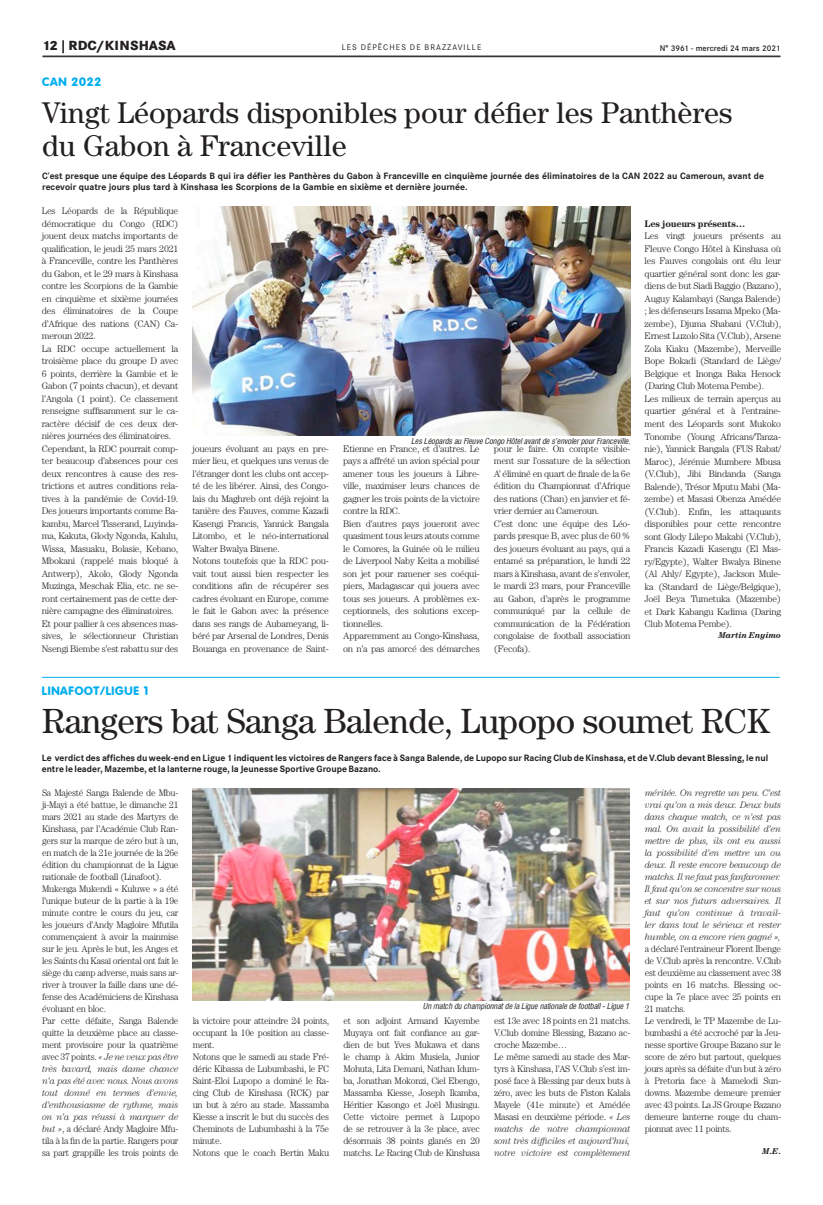
<style>
.page{position:relative;width:823px;height:1205px;background:#fff}
.page>*{position:absolute;margin:0;border:0;box-sizing:border-box;transform-origin:0 0}
.t1{font:35px "Century";letter-spacing:-.015em;color:#231f20}
.t2{font:30px/33px "Century";color:#231f20}
.t3{font:800 13px "Corporate SBQ";letter-spacing:.005em;color:#231f20}
.t4{font:800 12px "Corporate Rounded";letter-spacing:.06em;color:#00aeef}
.t5{font:300 9.5px/12.5px "Century";letter-spacing:-.025em;color:#231f20}
.t6{font:italic 300 9.5px/12px "Century";letter-spacing:-.025em;color:#231f20;text-align:justify}
.t7{font:700 9.5px "Century";letter-spacing:-.025em;color:#231f20}
.t8{font:700 9px/11px "Corporate SBQ";color:#231f20}
.t9{font:italic 700 8.5px "Century";color:#231f20}
.t10{font:italic 8px "Corporate Condensed";color:#231f20}
.t11{font:500 8px "Corporate SBQ";color:#231f20}
.t12{font:8px "Corporate SBQ";letter-spacing:.135em;color:#231f20}
.s1{font-style:italic}
</style>
<div class="page">
<hr style="left:43px;top:56px;width:737px;height:1px;background:#231f20">
<img style="left:192px;top:207px;width:438px;height:228px">
<hr style="left:42px;top:677px;width:737px;height:1px;background:#00aeef">
<img style="left:192px;top:788px;width:437px;height:212px">
<h3 class="t3" style="left:43px;top:38px;width:135px">12 | RDC/KINSHASA</h3>
<p class="t12" style="left:341px;top:43px;width:141px">LES DÉPÊCHES DE BRAZZAVILLE</p>
<p class="t11" style="left:659px;top:43px;width:122px">N° 3961 - mercredi 24 mars 2021</p>
<p class="t4" style="left:42px;top:75px;width:61px">CAN 2022</p>
<h2 class="t2" style="left:42px;top:96px;width:691px">Vingt Léopards disponibles pour défier les Panthères du Gabon à Franceville</h2>
<p class="t8" style="left:42px;top:170px;width:722px">C'est presque une équipe des Léopards B qui ira défier les Panthères du Gabon à Franceville en cinquième journée des éliminatoires de la CAN 2022 au Cameroun, avant de recevoir quatre jours plus tard à Kinshasa les Scorpions de la Gambie en sixième et dernière journée.</p>
<p class="t5" style="left:42px;top:205px;width:138px">Les Léopards de la République démocratique du Congo (RDC) jouent deux matchs importants de qualification, le jeudi 25 mars 2021 à Franceville, contre les Panthères du Gabon, et le 29 mars à Kinshasa contre les Scorpions de la Gambie en cinquième et sixième journées des éliminatoires de la Coupe d’Afrique des nations (CAN) Ca&shy;meroun 2022.<br>La RDC occupe actuellement la troisième place du groupe D avec<br>6 points, derrière la Gambie et le<br>Gabon (7 points chacun), et devant l’Angola (1 point). Ce classement renseigne suffisamment sur le ca&shy;ractère décisif de ces deux der&shy;nières journées des éliminatoires.<br>Cependant, la RDC pourrait comp&shy;ter beaucoup d’absences pour ces deux rencontres à cause des res&shy;trictions et autres conditions rela&shy;tives à la pandémie de Covid-19.<br>Des joueurs importants comme Ba&shy;kambu, Marcel Tisserand, Luyinda&shy;ma, Kakuta, Glody Ngonda, Kalulu,<br>Wissa, Masuaku, Bolasie, Kebano,<br>Mbokani (rappelé mais bloqué à<br>Antwerp), Akolo, Glody Ngonda<br>Muzinga, Meschak Elia, etc. ne se&shy;ront certainement pas de cette der&shy;nière campagne des éliminatoires.<br>Et pour pallier à ces absences mas&shy;sives, le sélectionneur Christian<br>Nsengi Biembe s’est rabattu sur des</p>
<p class="t10" style="left:411px;top:436px;width:221px">Les Léopards au Fleuve Congo Hôtel avant de s'envoler pour Franceville.</p>
<p class="t5" style="left:192px;top:442px;width:138px">joueurs évoluant au pays en pre&shy;mier lieu, et quelques uns venus de l’étranger dont les clubs ont accep&shy;té de les libérer. Ainsi, des Congo&shy;lais du Maghreb ont déjà rejoint la tanière des Fauves, comme Kazadi<br>Kasengi Francis, Yannick Bangala<br>Litombo, et le néo-international<br>Walter Bwalya Binene.<br>Notons toutefois que la RDC pou&shy;vait tout aussi bien respecter les conditions afin de récupérer ses cadres évoluant en Europe, comme le fait le Gabon avec la présence dans ses rangs de Aubameyang, li&shy;béré par Arsenal de Londres, Denis<br>Bouanga en provenance de Saint-</p>
<p class="t5" style="left:343px;top:442px;width:138px">Etienne en France, et d’autres. Le pays a affrété un avion spécial pour amener tous les joueurs à Libre&shy;ville, maximiser leurs chances de gagner les trois points de la victoire contre la RDC.<br>Bien d’autres pays joueront avec quasiment tous leurs atouts comme le Comores, la Guinée où le milieu de Liverpool Naby Keita a mobilisé son jet pour ramener ses coéqui&shy;piers, Madagascar qui jouera avec tous ses joueurs. A problèmes ex&shy;ceptionnels, des solutions excep&shy;tionnelles.<br>Apparemment au Congo-Kinshasa, on n’a pas amorcé des démarches</p>
<p class="t5" style="left:493px;top:442px;width:138px">pour le faire. On compte visible&shy;ment sur l’ossature de la sélection<br>A’ éliminé en quart de finale de la 6e édition du Championnat d’Afrique des nations (Chan) en janvier et fé&shy;vrier dernier au Cameroun.<br>C’est donc une équipe des Léo&shy;pards presque B, avec plus de 60 % des joueurs évoluant au pays, qui a entamé sa préparation, le lundi 22 mars à Kinshasa, avant de s’envoler, le mardi 23 mars, pour Franceville au Gabon, d’après le programme communiqué par la cellule de communication de la Fédération congolaise de football association (Fecofa).</p>
<p class="t7" style="left:644px;top:218px;width:102px">Les joueurs présents…</p>
<p class="t5" style="left:644px;top:230px;width:138px">Les vingt joueurs présents au<br>Fleuve Congo Hôtel à Kinshasa où les Fauves congolais ont élu leur quartier général sont donc les gar&shy;diens de but Siadi Baggio (Bazano),<br>Auguy Kalambayi (Sanga Balende) ; les défenseurs Issama Mpeko (Ma&shy;zembe), Djuma Shabani (V.Club),<br>Ernest Luzolo Sita (V.Club), Arsene<br>Zola Kiaku (Mazembe), Merveille<br>Bope Bokadi (Standard de Liège/<br>Belgique et Inonga Baka Henock (Daring Club Motema Pembe).<br>Les milieux de terrain aperçus au quartier général et à l’entraine&shy;ment des Léopards sont Mukoko<br>Tonombe (Young Africans/Tanza&shy;nie), Yannick Bangala (FUS Rabat/<br>Maroc), Jérémie Mumbere Mbusa (V.Club), Jibi Bindanda (Sanga<br>Balende), Trésor Mputu Mabi (Ma&shy;zembe) et Masasi Obenza Amédée (V.Club). Enfin, les attaquants disponibles pour cette rencontre sont Glody Lilepo Makabi (V.Club),<br>Francis Kazadi Kasengu (El Mas&shy;ry/Egypte), Walter Bwalya Binene (Al Ahly/ Egypte), Jackson Mule&shy;ka (Standard de Liège/Belgique),<br>Joël Beya Tumetuka (Mazembe) et Dark Kabangu Kadima (Daring<br>Club Motema Pembe).</p>
<p class="t9" style="left:718px;top:630px;width:64px">Martin Enyimo</p>
<p class="t4" style="left:42px;top:683px;width:108px">LINAFOOT/LIGUE 1</p>
<h1 class="t1" style="left:42px;top:700px;width:729px">Rangers bat Sanga Balende, Lupopo soumet RCK</h1>
<p class="t8" style="left:42px;top:752px;width:727px">Le verdict des affiches du week-end en Ligue 1 indiquent les victoires de Rangers face à Sanga Balende, de Lupopo sur Racing Club de Kinshasa, et de V.Club devant Blessing, le nul entre le leader, Mazembe, et la lanterne rouge, la Jeunesse Sportive Groupe Bazano.</p>
<p class="t5" style="left:42px;top:786px;width:138px;line-height:12px">Sa Majesté Sanga Balende de Mbu&shy;ji-Mayi a été battue, le dimanche 21 mars 2021 au stade des Martyrs de Kinshasa, par l’Académie Club Ran&shy;gers sur la marque de zéro but à un, en match de la 21e journée de la 26e édition du championnat de la Ligue nationale de football (Linafoot).<br>Mukenga Mukendi « Kuluwe » a été l’unique buteur de la partie à la 19e minute contre le cours du jeu, car les joueurs d’Andy Magloire Mfutila commençaient à avoir la mainmise sur le jeu. Après le but, les Anges et les Saints du Kasaï oriental ont fait le siège du camp adverse, mais sans ar&shy;river à trouver la faille dans une dé&shy;fense des Académiciens de Kinshasa évoluant en bloc.<br>Par cette défaite, Sanga Balende quitte la deuxième place au classe&shy;ment provisoire pour la quatrième avec 37 points. <span class="s1">« Je ne veux pas être très bavard, mais dame chance n’a pas été avec nous. Nous avons tout donné en termes d’envie, d’enthousiasme de rythme, mais on n’a pas réussi à marquer de but »</span>, a déclaré Andy Magloire Mfu&shy;tila à la fin de la partie. Rangers pour sa part grappille les trois points de</p>
<p class="t10" style="left:422px;top:1001px;width:208px">Un match du championnat de la Ligue nationale de football - Ligue 1</p>
<p class="t5" style="left:193px;top:1014px;width:138px;line-height:12px">la victoire pour atteindre 24 points, occupant la 10e position au classe&shy;ment.<br>Notons que le samedi au stade Fré&shy;déric Kibassa de Lubumbashi, le FC<br>Saint-Eloi Lupopo a dominé le Ra&shy;cing Club de Kinshasa (RCK) par un but à zéro au stade. Massamba<br>Kiesse a inscrit le but du succès des<br>Cheminots de Lubumbashi à la 75e minute.<br>Notons que le coach Bertin Maku</p>
<p class="t5" style="left:343px;top:1014px;width:138px;line-height:12px;text-align:justify">et son adjoint Armand Kayembe Muyaya ont fait confiance au gar&shy;dien de but Yves Mukawa et dans le champ à Akim Musiela, Junior Mohuta, Lita Demani, Nathan Idum&shy;ba, Jonathan Mokonzi, Ciel Ebengo, Massamba Kiesse, Joseph Ikamba, Héritier Kasongo et Joël Musingu.<br>Cette victoire permet à Lupopo de se retrouver à la 3e place, avec désormais 38 points glanés en 20 matchs. Le Racing Club de Kinshasa</p>
<p class="t5" style="left:493px;top:1014px;width:138px;line-height:12px">est 13e avec 18 points en 21 matchs.<br>V.Club domine Blessing, Bazano ac&shy;croche Mazembe…<br>Le même samedi au stade des Mar&shy;tyrs à Kinshasa, l’AS V.Club s’est im&shy;posé face à Blessing par deux buts à zéro, avec les buts de Fiston Kalala<br>Mayele (41e minute) et Amédée<br>Masasi en deuxième période. <span class="s1">« Les matchs de notre championnat sont très difficiles et aujourd’hui, notre victoire est complètement</span></p>
<p class="t6" style="left:644px;top:786px;width:138px">méritée. On regrette un peu. C’est vrai qu’on a mis deux. Deux buts dans chaque match, ce n’est pas mal. On avait la possibilité d’en mettre de plus, ils ont eu aussi la possibilité d’en mettre un ou deux. Il reste encore beaucoup de matchs. Il ne faut pas fanfaronner.<br>Il faut qu’on se concentre sur nous et sur nos futurs adversaires. Il faut qu’on continue à travail&shy;ler dans tout le sérieux et rester humble, on a encore rien gagné »,</p>
<p class="t5" style="left:644px;top:942px;width:138px;line-height:12px">a déclaré l’entraineur Florent Ibenge de V.Club après la rencontre. V.Club est deuxième au classement avec 38 points en 16 matchs. Blessing oc&shy;cupe la 7e place avec 25 points en<br>21 matchs.<br>Le vendredi, le TP Mazembe de Lu&shy;bumbashi a été accroché par la Jeu&shy;nesse sportive Groupe Bazano sur le score de zéro but partout, quelques jours après sa défaite d'un but à zéro à Pretoria face à Mamelodi Sun&shy;downs. Mazembe demeure premier avec 43 points. La JS Groupe Bazano demeure lanterne rouge du cham&shy;pionnat avec 11 points.</p>
<p class="t9" style="left:761px;top:1146px;width:20px">M.E.</p>
</div>
